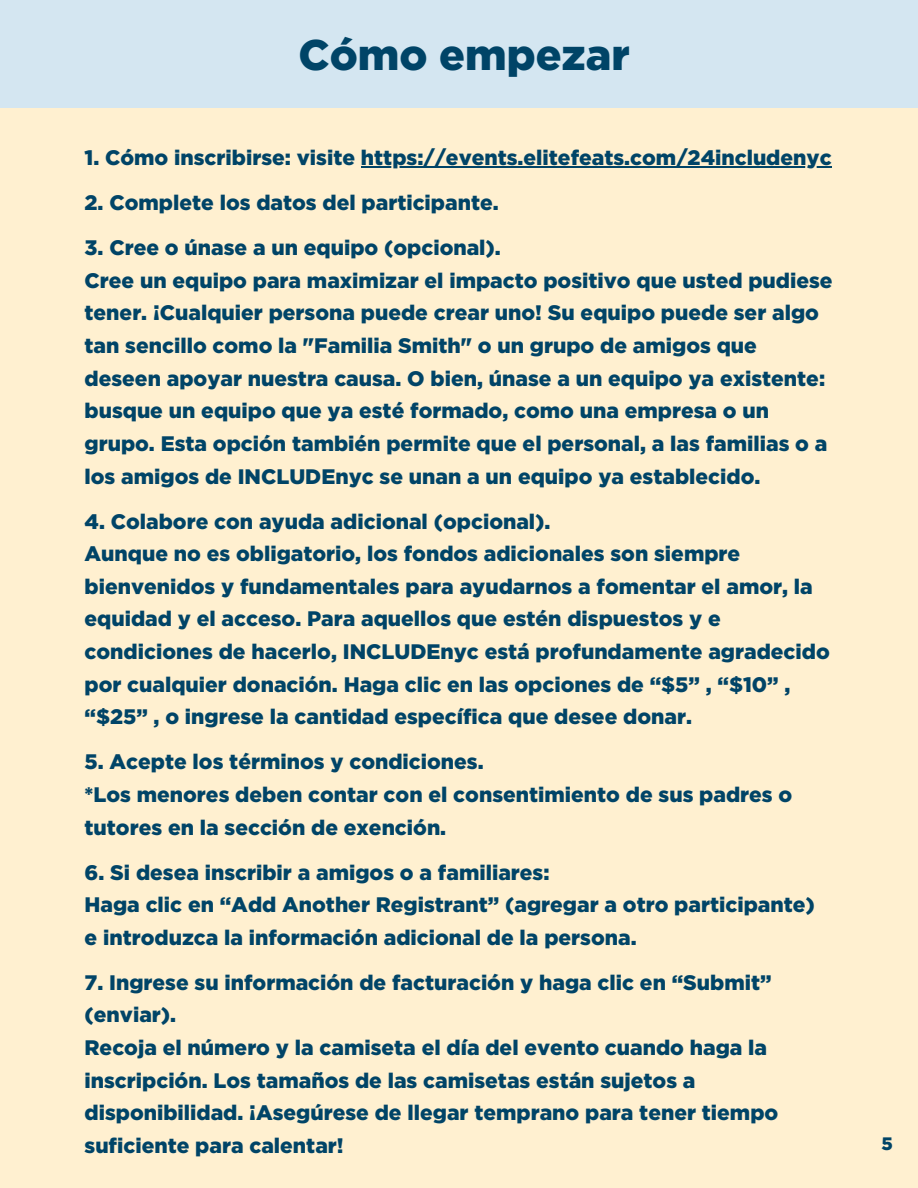
<style>
.page{position:relative;width:918px;height:1188px;background:#fff0d0}
.page>*{position:absolute;margin:0;border:0;box-sizing:border-box;transform-origin:0 0}
.t1{font:900 42.75px "Gotham";color:#004467}
.t2{font:900 21px/32.7px "Gotham";color:#004467}
.t3{font:900 18px "Gotham";color:#004467}
</style>
<div class="page">
<div style="left:0;top:0;width:918px;height:108px;background:#d4e6f1"></div>
<hr style="left:361px;top:166px;width:471px;height:1px;background:#004467">
<p class="t1" style="left:298px;top:29px;width:333px">Cómo empezar</p>
<p class="t2" style="left:85px;top:141px;width:749px">1. Cómo inscribirse: visite https://events.elitefeats.com/24includenyc</p>
<p class="t2" style="left:85px;top:186px;width:416px">2. Complete los datos del participante.</p>
<p class="t2" style="left:85px;top:231px;width:418px">3. Cree o únase a un equipo (opcional).</p>
<p class="t2" style="left:85px;top:264px;width:750px">Cree un equipo para maximizar el impacto positivo que usted pudiese tener. ¡Cualquier persona puede crear uno! Su equipo puede ser algo tan sencillo como la "Familia Smith" o un grupo de amigos que deseen apoyar nuestra causa. O bien, únase a un equipo ya existente: busque un equipo que ya esté formado, como una empresa o un grupo. Esta opción también permite que el personal, a las familias o a los amigos de INCLUDEnyc se unan a un equipo ya establecido.</p>
<p class="t2" style="left:85px;top:505px;width:468px">4. Colabore con ayuda adicional (opcional).</p>
<h1 class="t2" style="left:85px;top:537px;width:747px">Aunque no es obligatorio, los fondos adicionales son siempre bienvenidos y fundamentales para ayudarnos a fomentar el amor, la equidad y el acceso. Para aquellos que estén dispuestos y e condiciones de hacerlo, INCLUDEnyc está profundamente agradecido por cualquier donación. Haga clic en las opciones de “$5” , “$10” , “$25” , o ingrese la cantidad específica que desee donar.</h1>
<p class="t2" style="left:85px;top:745px;width:401px">5. Acepte los términos y condiciones.</p>
<p class="t2" style="left:85px;top:778px;width:709px">*Los menores deben contar con el consentimiento de sus padres o tutores en la sección de exención.</p>
<p class="t2" style="left:85px;top:856px;width:466px">6. Si desea inscribir a amigos o a familiares:</p>
<p class="t2" style="left:85px;top:888px;width:732px">Haga clic en “Add Another Registrant” (agregar a otro participante) e introduzca la información adicional de la persona.</p>
<p class="t2" style="left:85px;top:966px;width:689px">7. Ingrese su información de facturación y haga clic en “Submit” (enviar).</p>
<p class="t2" style="left:85px;top:1031px;width:695px">Recoja el número y la camiseta el día del evento cuando haga la inscripción. Los tamaños de las camisetas están sujetos a disponibilidad. ¡Asegúrese de llegar temprano para tener tiempo suficiente para calentar!</p>
<p class="t3" style="left:881px;top:1133px;width:13px">5</p>
</div>
